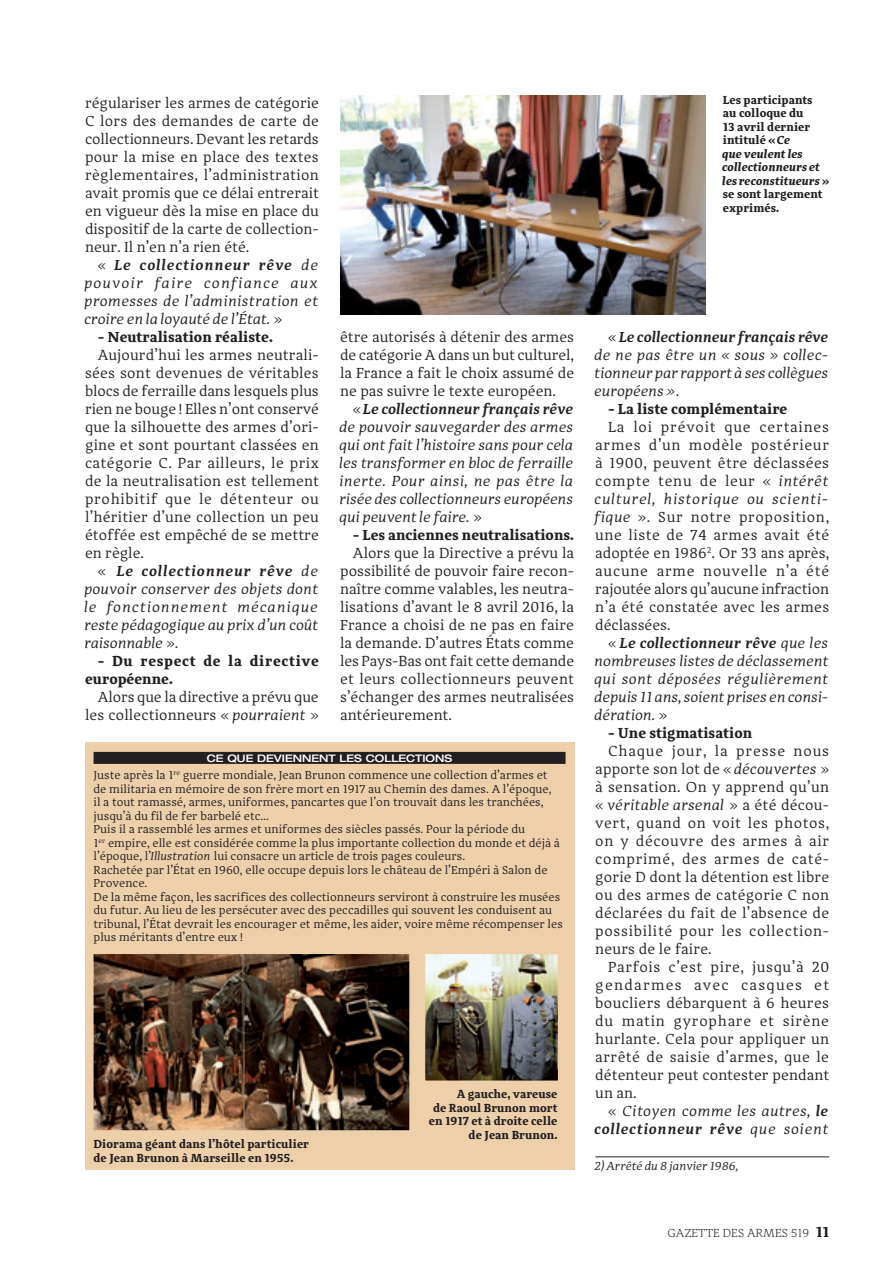
<style>
.page{position:relative;width:893px;height:1263px;background:#fff}
.page>*{position:absolute;margin:0;border:0;box-sizing:border-box;transform-origin:0 0}
.GA-Texte_courant{font:15px/18px "Adagio Serif";color:#231f20;text-align:justify}
.GA-Texte_courant-2{font:italic 15px/18px "Adagio Serif";color:#231f20;text-align:justify}
.GA-Texte_courant-3{font:700 15px "Adagio Serif";color:#231f20}
.GA-Texte_courant-4{font:italic 15px/18px "Adagio Serif";letter-spacing:.025em;color:#231f20;text-align:right}
.GA-Texte_courant-5{font:700 15px/18px "Adagio Serif";letter-spacing:.045em;color:#231f20}
.GA-Légende{font:700 12px/13.5px "Adagio Serif";color:#231f20}
.GA-Notes{font:italic 12px "Adagio Serif";color:#231f20}
.t1{font:300 12px "Adagio Serif";letter-spacing:.01em;color:#231f20}
.Réglo-Texte_encadré{font:11.85px/13.5px "Adagio Serif";color:#231f20}
.Reglo-Titre_encadré{font:500 expanded 10.35px "Helvetica Neue";color:#fff}
.s1{font-style:normal}
.s2{font-weight:600}
.s3{font-style:italic}
.s4{font-weight:700;font-size:15px}
</style>
<div class="page">
<div style="left:85px;top:742px;width:489px;height:428px;background:#edd0aa"></div>
<div style="left:94px;top:752px;width:472px;height:12px;background:#231f20"></div>
<hr style="left:595px;top:1156px;width:234px;height:1px;background:#231f20">
<img style="left:340px;top:96px;width:366px;height:219px">
<img style="left:427px;top:955px;width:129px;height:124px">
<div style="left:417px;top:945px;width:149px;height:144px;border:9px solid #edd0aa"></div>
<img style="left:95px;top:955px;width:313px;height:174px">
<div style="left:85px;top:945px;width:333px;height:194px;border:9px solid #edd0aa"></div>
<p class="GA-Texte_courant" style="left:85px;top:94px;width:235px">régulariser les armes de catégorie C lors des demandes de carte de collectionneurs. Devant les retards pour la mise en place des textes règlementaires, l’administration avait promis que ce délai entrerait en vigueur dès la mise en place du dispositif de la carte de collection&shy;neur. Il n’en n’a rien été.</p>
<p class="GA-Texte_courant-2" style="left:85px;top:256px;width:235px;text-indent:13px"><span class="s1">«</span> <span class="s2">Le collectionneur rêve</span> de pouvoir faire confiance aux promesses de l’administration et croire en la loyauté de l’État. <span class="s1">»</span></p>
<p class="GA-Texte_courant-3" style="left:98px;top:327px;width:176px">- Neutralisation réaliste.</p>
<p class="GA-Texte_courant" style="left:85px;top:346px;width:235px;text-indent:13px">Aujourd’hui les armes neutrali&shy;sées sont devenues de véritables blocs de ferraille dans lesquels plus rien ne bouge ! Elles n’ont conservé que la silhouette des armes d’ori&shy;gine et sont pourtant classées en catégorie C. Par ailleurs, le prix de la neutralisation est tellement prohibitif que le détenteur ou l’héritier d’une collection un peu étoffée est empêché de se mettre en règle.</p>
<p class="GA-Texte_courant-2" style="left:85px;top:562px;width:235px;text-indent:13px"><span class="s1">«</span> <span class="s2">Le collectionneur rêve</span> de pouvoir conserver des objets dont le fonctionnement mécanique reste pédagogique au prix d’un coût raisonnable <span class="s1">».</span></p>
<p class="GA-Texte_courant-5" style="left:85px;top:652px;width:235px;text-indent:13px">- Du respect de la directive européenne.</p>
<p class="GA-Texte_courant" style="left:85px;top:688px;width:235px;text-align:right">Alors que la directive a prévu que les collectionneurs « <span class="s3">pourraient</span> »</p>
<p class="GA-Texte_courant" style="left:340px;top:328px;width:235px">être autorisés à détenir des armes de catégorie A dans un but culturel, la France a fait le choix assumé de ne pas suivre le texte européen.</p>
<p class="GA-Texte_courant-2" style="left:340px;top:400px;width:235px;text-indent:13px"><span class="s1">«</span> <span class="s2">Le collectionneur français rêve </span>de pouvoir sauvegarder des armes qui ont fait l’histoire sans pour cela les transformer en bloc de ferraille inerte. Pour ainsi, ne pas être la risée des collectionneurs européens qui peuvent le faire. <span class="s1">»</span></p>
<p class="GA-Texte_courant-3" style="left:353px;top:525px;width:223px">- Les anciennes neutralisations.</p>
<p class="GA-Texte_courant" style="left:340px;top:544px;width:235px;text-indent:13px">Alors que la Directive a prévu la possibilité de pouvoir faire recon&shy;naître comme valables, les neutra&shy;lisations d’avant le 8 avril 2016, la France a choisi de ne pas en faire la demande. D’autres États comme les Pays-Bas ont fait cette demande et leurs collectionneurs peuvent s’échanger des armes neutralisées antérieurement.</p>
<p class="Reglo-Titre_encadré" style="left:207px;top:751px;width:247px">CE QUE DEVIENNENT LES COLLECTIONS</p>
<p class="Réglo-Texte_encadré" style="left:94px;top:769px;width:471px">Juste après la 1<sup>re</sup> guerre mondiale, Jean Brunon commence une collection d’armes et de militaria en mémoire de son frère mort en 1917 au Chemin des dames. A l’époque,<br>il a tout ramassé, armes, uniformes, pancartes que l’on trouvait dans les tranchées, jusqu’à du fil de fer barbelé etc…<br>Puis il a rassemblé les armes et uniformes des siècles passés. Pour la période du<br>1<sup>er</sup> empire, elle est considérée comme la plus importante collection du monde et déjà à l’époque, l’<span class="s3">Illustration</span> lui consacre un article de trois pages couleurs.<br>Rachetée par l’État en 1960, elle occupe depuis lors le château de l’Empéri à Salon de Provence.<br>De la même façon, les sacrifices des collectionneurs serviront à construire les musées du futur. Au lieu de les persécuter avec des peccadilles qui souvent les conduisent au tribunal, l’État devrait les encourager et même, les aider, voire même récompenser les plus méritants d’entre eux !</p>
<p class="GA-Légende" style="left:94px;top:1138px;width:217px">Diorama géant dans l’hôtel particulier de Jean Brunon à Marseille en 1955.</p>
<p class="GA-Légende" style="left:429px;top:1087px;width:130px;text-align:right">A gauche, vareuse<br>de Raoul Brunon mort en 1917 et à droite celle de Jean Brunon.</p>
<p class="GA-Légende" style="left:723px;top:93px;width:108px">Les participants au colloque du<br>13 avril dernier intitulé « <span class="s3">Ce<br>que veulent les collectionneurs et les reconstitueurs</span>» se sont largement exprimés.</p>
<p class="GA-Texte_courant-2" style="left:595px;top:328px;width:235px;text-indent:13px"><span class="s1">«</span> <span class="s2">Le collectionneur français rêve </span>de ne pas être un « sous » collec&shy;tionneur par rapport à ses collègues européens »<span class="s1">.</span></p>
<p class="GA-Texte_courant-3" style="left:608px;top:399px;width:181px">- La liste complémentaire</p>
<p class="GA-Texte_courant" style="left:595px;top:418px;width:236px;text-indent:13px">La loi prévoit que certaines armes d’un modèle postérieur à 1900, peuvent être déclassées compte tenu de leur « <span class="s3">intérêt culturel, historique ou scienti&shy;fique</span> ». Sur notre proposition, une liste de 74 armes avait été adoptée en 1986<sup>2</sup>. Or 33 ans après, aucune arme nouvelle n’a été rajoutée alors qu’aucune infraction n’a été constatée avec les armes déclassées.</p>
<p class="GA-Texte_courant-2" style="left:595px;top:634px;width:235px;text-indent:13px"><span class="s1">«</span> <span class="s2">Le collectionneur rêve</span> que les nombreuses listes de déclassement qui sont déposées régulièrement depuis 11 ans, soient prises en consi&shy;dération. <span class="s1">»</span></p>
<p class="GA-Texte_courant-3" style="left:608px;top:723px;width:146px">- Une stigmatisation</p>
<p class="GA-Texte_courant" style="left:595px;top:742px;width:235px;text-indent:13px">Chaque jour, la presse nous apporte son lot de « <span class="s3">découvertes</span> » à sensation. On y apprend qu’un « <span class="s3">véritable arsenal</span> » a été décou&shy;vert, quand on voit les photos, on y découvre des armes à air comprimé, des armes de caté&shy;gorie D dont la détention est libre ou des armes de catégorie C non déclarées du fait de l’absence de possibilité pour les collection&shy;neurs de le faire.</p>
<p class="GA-Texte_courant" style="left:595px;top:958px;width:235px;text-indent:13px">Parfois c’est pire, jusqu’à 20 gendarmes avec casques et boucliers débarquent à 6 heures du matin gyrophare et sirène hurlante. Cela pour appliquer un arrêté de saisie d’armes, que le détenteur peut contester pendant un an.</p>
<p class="GA-Texte_courant-4" style="left:595px;top:1102px;width:235px"><span class="s1">«</span> Citoyen comme les autres, <span class="s2">le collectionneur rêve</span> que soient</p>
<p class="GA-Notes" style="left:595px;top:1159px;width:145px">2) Arrêté du 8 janvier 1986,</p>
<p class="t1" style="left:668px;top:1226px;width:163px">GAZETTE DES ARMES 519 <span class="s4">11</span></p>
</div>
